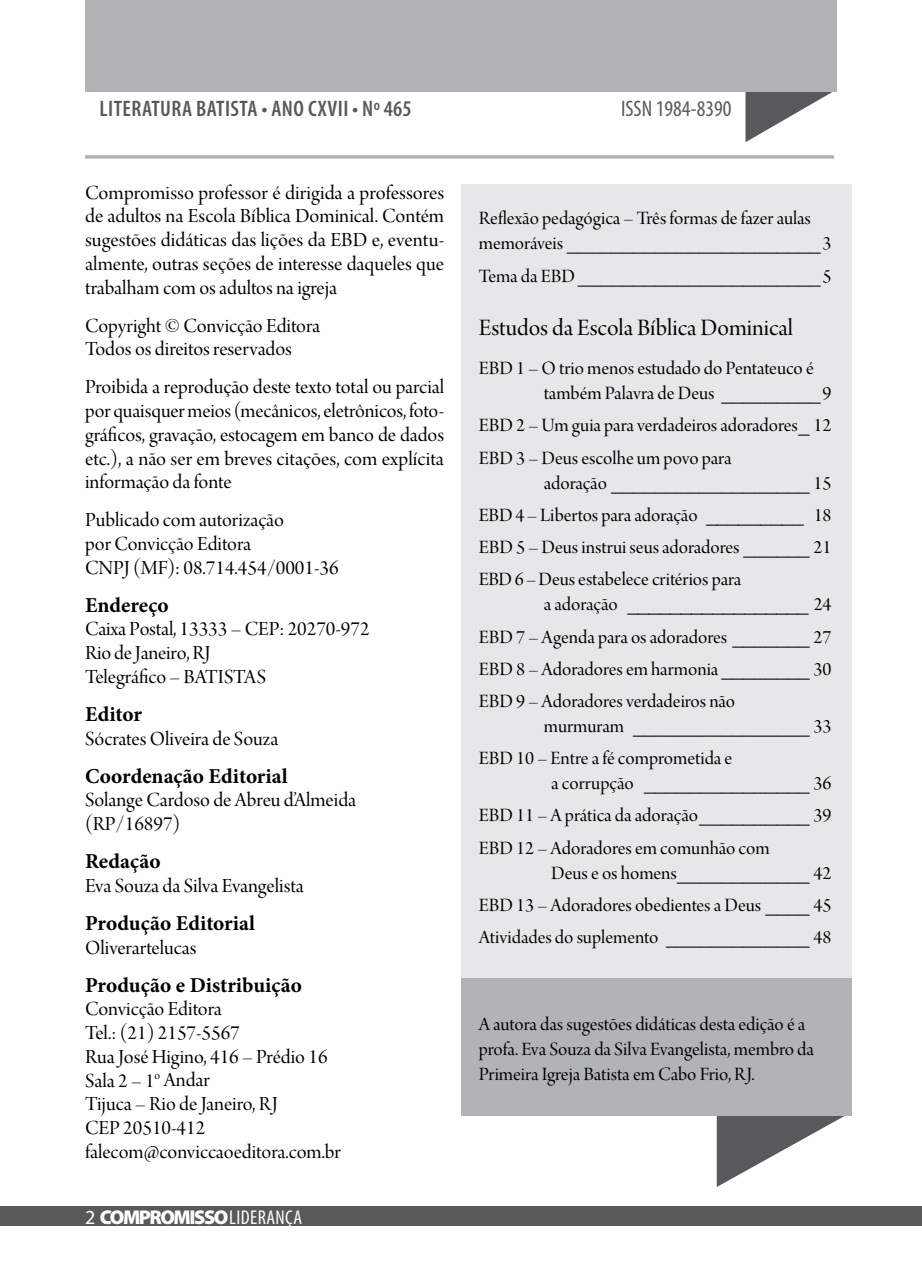
<style>
.page{position:relative;width:922px;height:1276px;background:#fff}
.page>*{position:absolute;margin:0;border:0;box-sizing:border-box;transform-origin:0 0}
.t1{font:25px "Arno Pro Display";color:#000}
.t2{font:600 condensed 22.5px "Myriad Pro";letter-spacing:.02em;color:#58595b}
.t3{font:condensed 22.5px "Myriad Pro";color:#58595b}
.t4{font:21.25px/23.8px "Arno Pro Display";color:#000}
.t5{font:700 21.25px "Minion Pro";color:#000}
.t6{font:20px/32.2px "Arno Pro Display";color:#000}
.t7{font:900 20px "Myriad Pro";letter-spacing:-.07em;color:#fff}
.s1{font-weight:400}
.s2{font-weight:400;font-stretch:condensed}
</style>
<div class="page">
<hr style="left:85px;top:155px;width:749px;height:4px;background:#bbbdbf">
<div style="left:461px;top:184px;width:390px;height:832px;background:#e6e7e8"></div>
<svg style="left:716px;top:1116px;width:129px;height:71px"></svg>
<div style="left:461px;top:978px;width:390px;height:138px;background:#b1b4b6"></div>
<svg style="left:745px;top:92px;width:88px;height:50px"></svg>
<div style="left:85px;top:0;width:751px;height:92px;background:#b1b4b6"></div>
<div style="left:0;top:1206px;width:921px;height:20px;background:#58595b"></div>
<p class="t2" style="left:99px;top:97px;width:313px">LITERATURA BATISTA • ANO CXVII • Nº 465</p>
<p class="t3" style="left:621px;top:95px;width:112px">ISSN 1984-8390</p>
<p class="t4" style="left:85px;top:182px;width:360px;text-align:justify">Compromisso professor é dirigida a professores de adultos na Escola Bíblica Dominical. Contém sugestões didáticas das lições da EBD e, eventu&shy;almente, outras seções de interesse daqueles que trabalham com os adultos na igreja</p>
<p class="t4" style="left:85px;top:315px;width:237px">Copyright © Convicção Editora<br>Todos os direitos reservados</p>
<p class="t4" style="left:85px;top:376px;width:360px;text-align:justify">Proibida a reprodução deste texto total ou parcial por quaisquer meios (mecânicos, eletrônicos, foto&shy;gráficos, gravação, estocagem em banco de dados etc.), a não ser em breves citações, com explícita informação da fonte</p>
<p class="t4" style="left:85px;top:509px;width:255px">Publicado com autorização<br>por Convicção Editora<br>CNPJ (MF): 08.714.454/0001-36</p>
<p class="t5" style="left:85px;top:590px;width:85px">Endereço</p>
<p class="t4" style="left:85px;top:618px;width:286px">Caixa Postal, 13333 – CEP: 20270-972<br>Rio de Janeiro, RJ<br>Telegráfico – BATISTAS</p>
<p class="t5" style="left:85px;top:699px;width:58px">Editor</p>
<p class="t4" style="left:85px;top:728px;width:195px">Sócrates Oliveira de Souza</p>
<p class="t5" style="left:85px;top:761px;width:204px">Coordenação Editorial</p>
<p class="t4" style="left:85px;top:789px;width:272px">Solange Cardoso de Abreu d’Almeida (RP/16897)</p>
<p class="t5" style="left:85px;top:846px;width:77px">Redação</p>
<p class="t4" style="left:85px;top:875px;width:220px">Eva Souza da Silva Evangelista</p>
<p class="t5" style="left:85px;top:908px;width:171px">Produção Editorial</p>
<p class="t4" style="left:85px;top:937px;width:113px">Oliverartelucas</p>
<p class="t5" style="left:85px;top:969px;width:218px">Produção e Distribuição</p>
<p class="t4" style="left:85px;top:998px;width:257px">Convicção Editora<br>Tel.: (21) 2157-5567<br>Rua José Higino, 416 – Prédio 16<br>Sala 2 – 1<sup>o</sup> Andar<br>Tijuca – Rio de Janeiro, RJ<br>CEP 20510-412 falecom@conviccaoeditora.com.br</p>
<p class="t7" style="left:85px;top:1205px;width:219px"><span class="s1">2</span> COMPROMISSO <span class="s2">LIDERANÇA</span></p>
<p class="t6" style="left:478px;top:207px;width:354px;line-height:25px">Reflexão pedagógica – Três formas de fazer aulas memoráveis _______________________3</p>
<p class="t6" style="left:478px;top:261px;width:354px">Tema da EBD______________________5</p>
<p class="t1" style="left:478px;top:314px;width:316px">Estudos da Escola Bíblica Dominical</p>
<p class="t6" style="left:543px;top:357px;width:289px;line-height:25px;text-indent:-65px">EBD 1 – O trio menos estudado do Pentateuco é também Palavra de Deus _________9</p>
<p class="t6" style="left:478px;top:411px;width:354px">EBD 2 – Um guia para verdadeiros adoradores_ 12<br>EBD 3 – Deus escolhe um povo para</p>
<p class="t6" style="left:478px;top:468px;width:354px;text-align:justify;text-indent:65px">adoração __________________ 15<br>EBD 4 – Libertos para adoração _________ 18<br>EBD 5 – Deus instrui seus adoradores ______ 21<br>EBD 6 – Deus estabelece critérios para</p>
<p class="t6" style="left:478px;top:589px;width:354px;text-align:justify;text-indent:65px">a adoração _________________ 24<br>EBD 7 – Agenda para os adoradores _______ 27<br>EBD 8 – Adoradores em harmonia ________ 30<br>EBD 9 – Adoradores verdadeiros não</p>
<p class="t6" style="left:478px;top:711px;width:354px;text-indent:65px">murmuram ________________ 33<br>EBD 10 – Entre a fé comprometida e</p>
<p class="t6" style="left:478px;top:768px;width:354px;text-align:justify;text-indent:72px">a corrupção _______________ 36<br>EBD 11 – A prática da adoração__________ 39<br>EBD 12 – Adoradores em comunhão com</p>
<p class="t6" style="left:478px;top:858px;width:354px;text-align:justify;text-indent:72px">Deus e os homens____________ 42<br>EBD 13 – Adoradores obedientes a Deus ____ 45<br>Atividades do suplemento _____________ 48</p>
<p class="t6" style="left:478px;top:1012px;width:337px;line-height:25px">A autora das sugestões didáticas desta edição é a profa. Eva Souza da Silva Evangelista, membro da<br>Primeira Igreja Batista em Cabo Frio, RJ.</p>
</div>
